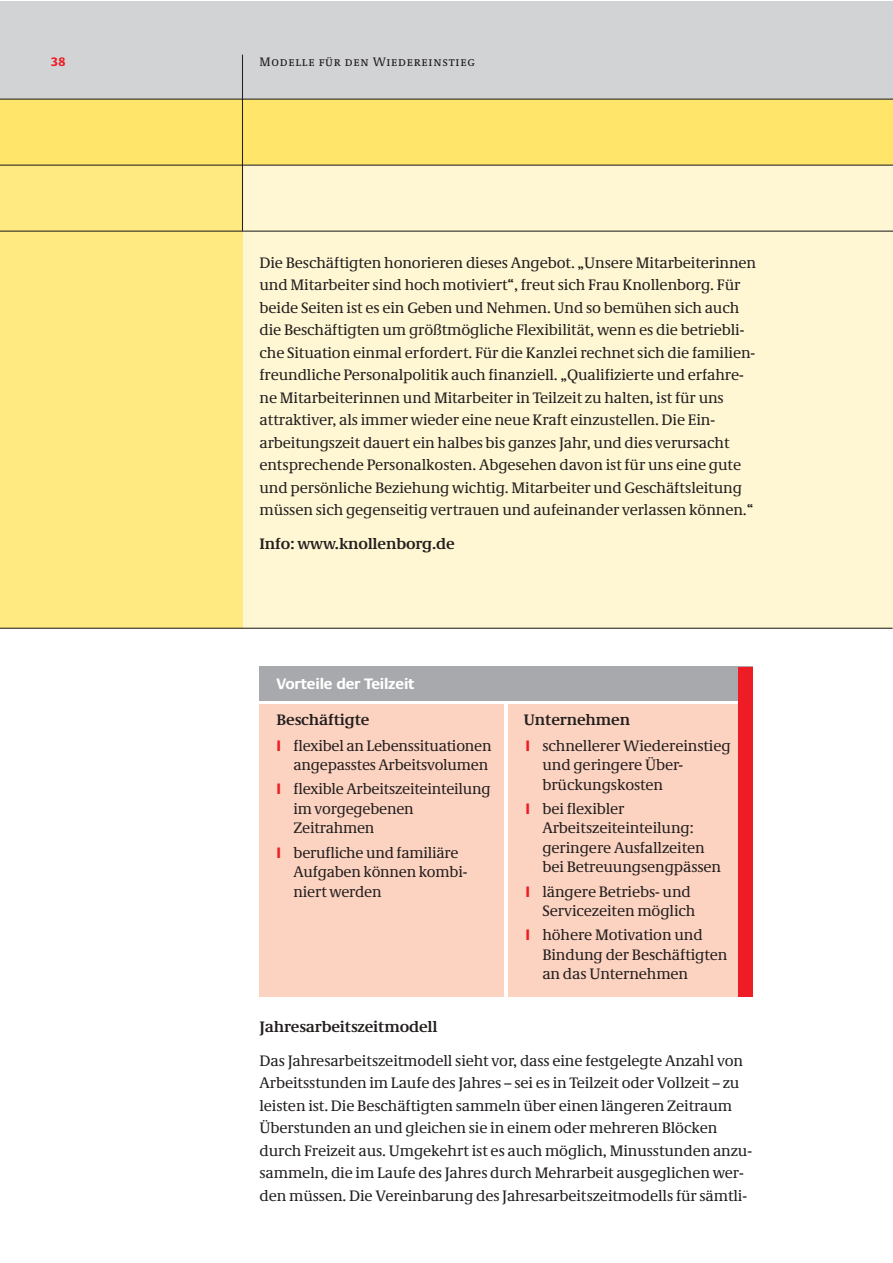
<style>
.page{position:relative;width:893px;height:1263px;background:#fff}
.page>*{position:absolute;margin:0;border:0;box-sizing:border-box;transform-origin:0 0}
.t1{font:15.75px/22.5px "Neue Demos";letter-spacing:-.01em;color:#231f1f}
.t2{font:700 15.75px "Neue Demos";letter-spacing:-.01em;color:#231f1f}
.t3{font:700 15.75px "Neue Praxis";letter-spacing:-.015em;color:#fff}
.t4{font:12.75px "Neue Demos SC Os F";letter-spacing:.06em;color:#231f1f}
.t5{font:700 12.75px "Neue Praxis";color:#ee1c24}
.s1{font-family:"Neue Praxis";font-weight:700;color:#ee1c24}
</style>
<div class="page">
<div style="left:0;top:2px;width:892px;height:97px;background:#d1d3d5"></div>
<div style="left:0;top:99px;width:892px;height:530px;background:#fff6d3"></div>
<div style="left:0;top:165px;width:242px;height:463px;background:#ffe981"></div>
<div style="left:0;top:99px;width:892px;height:66px;background:#ffe66a"></div>
<hr style="left:242px;top:55px;width:1px;height:176px;background:#231f1f">
<hr style="left:0;top:165px;width:892px;height:1px;background:#231f1f">
<hr style="left:0;top:99px;width:892px;height:1px;background:#231f1f">
<hr style="left:0;top:231px;width:892px;height:1px;background:#231f1f">
<div style="left:259px;top:704px;width:245px;height:292px;background:#fcd3c1"></div>
<div style="left:508px;top:704px;width:245px;height:292px;background:#fcd3c1"></div>
<div style="left:259px;top:667px;width:494px;height:34px;background:#a7a9ac"></div>
<div style="left:738px;top:667px;width:15px;height:329px;background:#ee1c24"></div>
<hr style="left:0;top:628px;width:892px;height:1px;background:#231f1f">
<p class="t5" style="left:51px;top:54px;width:16px">38</p>
<p class="t4" style="left:259px;top:54px;width:217px">Modelle für den Wiedereinstieg</p>
<p class="t1" style="left:259px;top:251px;width:498px">Die Beschäftigten honorieren dieses Angebot. „Unsere Mitarbeiterinnen und Mitarbeiter sind hoch motiviert“, freut sich Frau Knollenborg. Für beide Seiten ist es ein Geben und Nehmen. Und so bemühen sich auch die Beschäftigten um größtmögliche Flexibilität, wenn es die betriebli&shy;che Situation einmal erfordert. Für die Kanzlei rechnet sich die familien&shy;freundliche Personalpolitik auch finanziell. „Qualifizierte und erfahre&shy;ne Mitarbeiterinnen und Mitarbeiter in Teilzeit zu halten, ist für uns attraktiver, als immer wieder eine neue Kraft einzustellen. Die Ein&shy;arbeitungszeit dauert ein halbes bis ganzes Jahr, und dies verursacht entsprechende Personalkosten. Abgesehen davon ist für uns eine gute und persönliche Beziehung wichtig. Mitarbeiter und Geschäftsleitung müssen sich gegenseitig vertrauen und aufeinander verlassen können.“</p>
<p class="t2" style="left:259px;top:534px;width:197px">Info: www.knollenborg.de</p>
<p class="t3" style="left:276px;top:674px;width:140px">Vorteile der Teilzeit</p>
<p class="t2" style="left:276px;top:710px;width:94px">Beschäftigte</p>
<p class="t2" style="left:524px;top:710px;width:108px">Unternehmen</p>
<p class="t1" style="left:276px;top:736px;width:216px;line-height:19.5px;text-align:right"><span class="s1">I</span> flexibel an Lebenssituationen angepasstes Arbeitsvolumen</p>
<p class="t1" style="left:293px;top:779px;width:198px;line-height:19.5px;text-indent:-17px"><span class="s1">I</span> flexible Arbeitszeiteinteilung im vorgegebenen<br>Zeitrahmen</p>
<p class="t1" style="left:293px;top:842px;width:175px;line-height:19.5px;text-indent:-17px"><span class="s1">I</span> berufliche und familiäre<br>Aufgaben können kombi&shy;niert werden</p>
<p class="t1" style="left:542px;top:736px;width:190px;line-height:19.5px;text-indent:-17px"><span class="s1">I</span> schnellerer Wiedereinstieg und geringere Über&shy;brückungskosten</p>
<p class="t1" style="left:542px;top:799px;width:180px;line-height:19.5px;text-indent:-17px"><span class="s1">I</span> bei flexibler<br>Arbeitszeiteinteilung: geringere Ausfallzeiten bei Betreuungsengpässen</p>
<p class="t1" style="left:525px;top:881px;width:171px;line-height:19.5px;text-align:right"><span class="s1">I</span> längere Betriebs- und<br>Servicezeiten möglich</p>
<p class="t1" style="left:542px;top:925px;width:186px;line-height:19.5px;text-indent:-17px"><span class="s1">I</span> höhere Motivation und<br>Bindung der Beschäftigten an das Unternehmen</p>
<p class="t2" style="left:259px;top:1017px;width:179px">Jahresarbeitszeitmodell</p>
<p class="t1" style="left:259px;top:1049px;width:494px">Das Jahresarbeitszeitmodell sieht vor, dass eine festgelegte Anzahl von Arbeitsstunden im Laufe des Jahres – sei es in Teilzeit oder Vollzeit – zu leisten ist. Die Beschäftigten sammeln über einen längeren Zeitraum Überstunden an und gleichen sie in einem oder mehreren Blöcken durch Freizeit aus. Umgekehrt ist es auch möglich, Minusstunden anzu&shy;sammeln, die im Laufe des Jahres durch Mehrarbeit ausgeglichen wer&shy;den müssen. Die Vereinbarung des Jahresarbeitszeitmodells für sämtli-</p>
</div>
